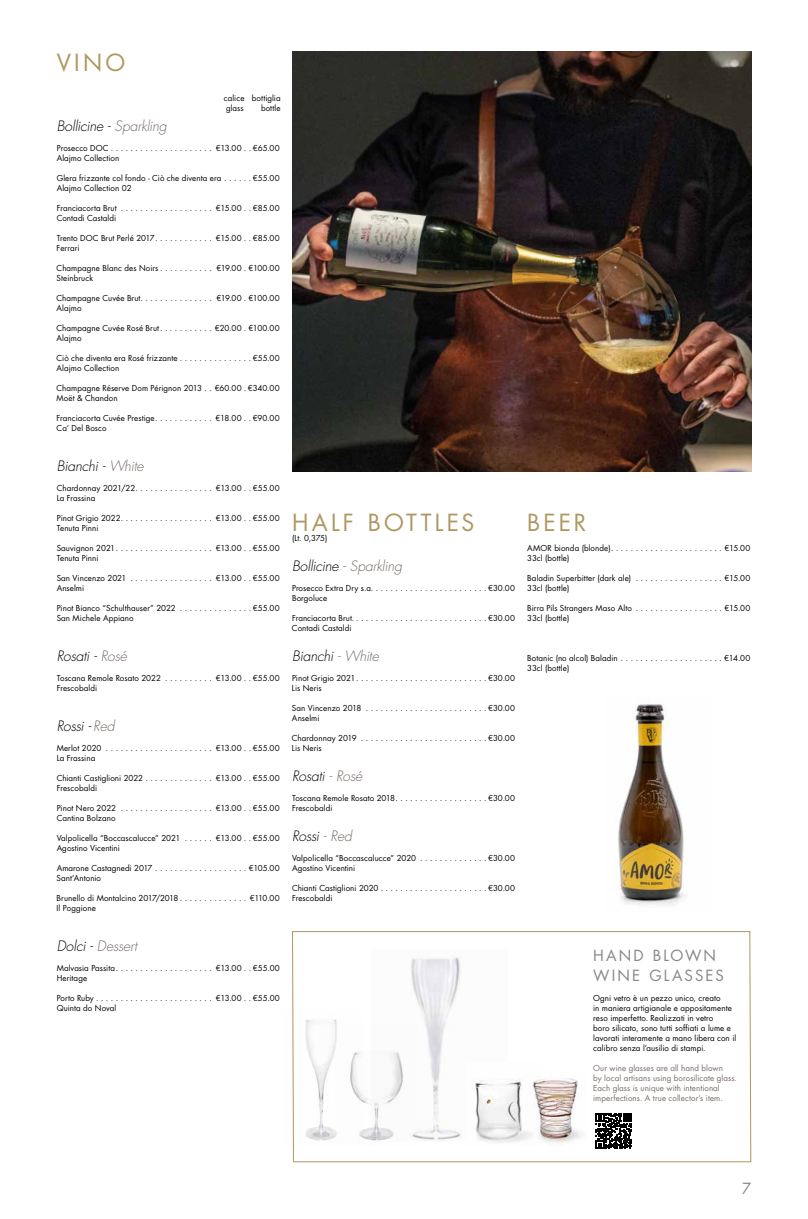
<style>
.page{position:relative;width:808px;height:1219px;background:#fff}
.page>*{position:absolute;margin:0;border:0;box-sizing:border-box;transform-origin:0 0}
.t1{font:23px "Futura Std";letter-spacing:.14em;color:#af9760}
.t2{font:15px/20px "Futura Std";letter-spacing:.14em;color:#878787}
.t3{font:italic 300 14px "Futura Std";letter-spacing:-.015em;color:#000}
.t4{font:italic 300 14px "Futura Std";letter-spacing:-.015em;color:#776c68}
.t5{font:8px/10px "Futura Std";letter-spacing:.005em;color:#000}
.t6{font:8px/10px "Futura Std";letter-spacing:.01em;color:#776c68}
.s1{color:#776c68}
.s2{color:#000}
</style>
<div class="page">
<svg style="left:292px;top:931px;width:460px;height:232px"></svg>
<div style="left:594px;top:1111px;width:39px;height:40px;background:linear-gradient(to right,#fff,#fff)"></div>
<svg style="left:596px;top:1113px;width:36px;height:36px"></svg>
<img style="left:292px;top:51px;width:459px;height:420px">
<img style="left:372px;top:950px;width:135px;height:192px">
<img style="left:466px;top:1063px;width:75px;height:83px">
<img style="left:518px;top:1072px;width:69px;height:74px">
<img style="left:362px;top:1024px;width:54px;height:121px">
<img style="left:292px;top:1010px;width:70px;height:135px">
<img style="left:615px;top:704px;width:71px;height:201px">
<h1 class="t1" style="left:57px;top:48px;width:70px">VINO</h1>
<p class="t5" style="left:224px;top:93px;width:58px">calice bottiglia glass</p>
<p class="t5" style="left:261px;top:103px;width:21px">bottle</p>
<h3 class="t3" style="left:57px;top:117px;width:111px">Bollicine - <span class="s1">Sparkling</span></h3>
<p class="t5" style="left:57px;top:143px;width:225px">Prosecco DOC . . . . . . . . . . . . . . . . . . . . . €13.00 . €65.00<br>Alajmo Collection</p>
<p class="t5" style="left:57px;top:173px;width:225px">Glera frizzante col fondo - Ciò che diventa era . . . . . . €55.00<br>Alajmo Collection 02</p>
<p class="t5" style="left:57px;top:203px;width:225px">Franciacorta Brut . . . . . . . . . . . . . . . . . . . €15.00 . €85.00<br>Contadi Castaldi</p>
<p class="t5" style="left:57px;top:233px;width:225px">Trento DOC Brut Perlé 2017 . . . . . . . . . . . . €15.00 . €85.00<br>Ferrari</p>
<p class="t5" style="left:57px;top:263px;width:224px">Champagne Blanc des Noirs . . . . . . . . . . . €19.00. €100.00<br>Steinbruck</p>
<p class="t5" style="left:57px;top:293px;width:224px">Champagne Cuvée Brut. . . . . . . . . . . . . . . €19.00. €100.00<br>Alajmo</p>
<p class="t5" style="left:57px;top:323px;width:224px">Champagne Cuvée Rosé Brut . . . . . . . . . . . €20.00. €100.00<br>Alajmo</p>
<p class="t5" style="left:57px;top:353px;width:225px">Ciò che diventa era Rosé frizzante . . . . . . . . . . . . . . . €55.00<br>Alajmo Collection</p>
<p class="t5" style="left:57px;top:383px;width:225px">Champagne Réserve Dom Pérignon 2013 . . €60.00. €340.00<br>Moët &amp; Chandon</p>
<p class="t5" style="left:57px;top:413px;width:224px">Franciacorta Cuvée Prestige . . . . . . . . . . . . €18.00 . €90.00<br>Ca’ Del Bosco</p>
<h3 class="t3" style="left:57px;top:457px;width:88px">Bianchi - <span class="s1">White</span></h3>
<p class="t5" style="left:57px;top:483px;width:225px">Chardonnay 2021/22 . . . . . . . . . . . . . . . . €13.00 . €55.00<br>La Frassina</p>
<p class="t5" style="left:57px;top:513px;width:225px">Pinot Grigio 2022 . . . . . . . . . . . . . . . . . . . €13.00 . €55.00<br>Tenuta Pinni</p>
<p class="t5" style="left:57px;top:543px;width:225px">Sauvignon 2021 . . . . . . . . . . . . . . . . . . . . €13.00 . €55.00<br>Tenuta Pinni</p>
<p class="t5" style="left:57px;top:573px;width:225px">San Vincenzo 2021 . . . . . . . . . . . . . . . . . €13.00 . €55.00<br>Anselmi</p>
<p class="t5" style="left:57px;top:603px;width:225px">Pinot Bianco “Schulthauser” 2022 . . . . . . . . . . . . . . . €55.00<br>San Michele Appiano</p>
<h3 class="t3" style="left:57px;top:647px;width:72px">Rosati - <span class="s1">Rosé</span></h3>
<p class="t5" style="left:57px;top:673px;width:225px">Toscana Remole Rosato 2022 . . . . . . . . . . €13.00 . €55.00<br>Frescobaldi</p>
<h3 class="t3" style="left:57px;top:717px;width:60px">Rossi - <span class="s1">Red</span></h3>
<p class="t5" style="left:57px;top:743px;width:225px">Merlot 2020 . . . . . . . . . . . . . . . . . . . . . . €13.00 . €55.00<br>La Frassina</p>
<p class="t5" style="left:57px;top:773px;width:225px">Chianti Castiglioni 2022 . . . . . . . . . . . . . . €13.00 . €55.00<br>Frescobaldi</p>
<p class="t5" style="left:57px;top:803px;width:225px">Pinot Nero 2022 . . . . . . . . . . . . . . . . . . . €13.00 . €55.00<br>Cantina Bolzano</p>
<p class="t5" style="left:57px;top:833px;width:225px">Valpolicella “Boccascalucce” 2021 . . . . . . €13.00 . €55.00<br>Agostino Vicentini</p>
<p class="t5" style="left:57px;top:863px;width:225px">Amarone Castagnedi 2017 . . . . . . . . . . . . . . . . . . . €105.00<br>Sant’Antonio</p>
<p class="t5" style="left:57px;top:893px;width:225px">Brunello di Montalcino 2017/2018 . . . . . . . . . . . . . . €110.00<br>Il Poggione</p>
<h3 class="t4" style="left:57px;top:937px;width:82px"><span class="s2">Dolci -</span> Dessert</h3>
<p class="t5" style="left:57px;top:963px;width:225px">Malvasia Passita . . . . . . . . . . . . . . . . . . . . €13.00 . €55.00<br>Heritage</p>
<p class="t5" style="left:57px;top:993px;width:225px">Porto Ruby . . . . . . . . . . . . . . . . . . . . . . . . €13.00 . €55.00<br>Quinta do Noval</p>
<h1 class="t1" style="left:292px;top:508px;width:184px">HALF BOTTLES</h1>
<p class="t5" style="left:292px;top:533px;width:37px">(Lt. 0,375)</p>
<h3 class="t4" style="left:292px;top:557px;width:111px"><span class="s2">Bollicine</span> - Sparkling</h3>
<p class="t5" style="left:292px;top:583px;width:224px">Prosecco Extra Dry s.a. . . . . . . . . . . . . . . . . . . . . . . . €30.00<br>Borgoluce</p>
<p class="t5" style="left:292px;top:613px;width:225px">Franciacorta Brut. . . . . . . . . . . . . . . . . . . . . . . . . . . . €30.00<br>Contadi Castaldi</p>
<h3 class="t3" style="left:292px;top:647px;width:88px">Bianchi <span class="s1">- White</span></h3>
<p class="t5" style="left:292px;top:673px;width:225px">Pinot Grigio 2021 . . . . . . . . . . . . . . . . . . . . . . . . . . . €30.00<br>Lis Neris</p>
<p class="t5" style="left:292px;top:703px;width:225px">San Vincenzo 2018 . . . . . . . . . . . . . . . . . . . . . . . . . €30.00<br>Anselmi</p>
<p class="t5" style="left:292px;top:733px;width:225px">Chardonnay 2019 . . . . . . . . . . . . . . . . . . . . . . . . . . €30.00<br>Lis Neris</p>
<h3 class="t3" style="left:292px;top:767px;width:72px">Rosati <span class="s1">- Rosé</span></h3>
<p class="t5" style="left:292px;top:793px;width:225px">Toscana Remole Rosato 2018 . . . . . . . . . . . . . . . . . . . €30.00<br>Frescobaldi</p>
<h3 class="t3" style="left:292px;top:827px;width:61px">Rossi <span class="s1">- Red</span></h3>
<p class="t5" style="left:292px;top:853px;width:225px">Valpolicella “Boccascalucce” 2020 . . . . . . . . . . . . . . €30.00<br>Agostino Vicentini</p>
<p class="t5" style="left:292px;top:883px;width:224px">Chianti Castiglioni 2020 . . . . . . . . . . . . . . . . . . . . . . €30.00<br>Frescobaldi</p>
<h1 class="t1" style="left:527px;top:508px;width:61px">BEER</h1>
<p class="t5" style="left:527px;top:543px;width:225px">AMOR bionda (blonde) ....................... €15.00<br>33cl (bottle)</p>
<p class="t5" style="left:527px;top:573px;width:225px">Baladin Superbitter (dark ale) . . . . . . . . . . . . . . . . . . €15.00<br>33cl (bottle)</p>
<p class="t5" style="left:527px;top:603px;width:225px">Birra Pils Strangers Maso Alto . . . . . . . . . . . . . . . . . . €15.00<br>33cl (bottle)</p>
<p class="t5" style="left:527px;top:653px;width:225px">Botanic (no alcol) Baladin . . . . . . . . . . . . . . . . . . . . . €14.00<br>33cl (bottle)</p>
<h2 class="t2" style="left:593px;top:946px;width:132px">HAND BLOWN<br>WINE GLASSES</h2>
<p class="t5" style="left:593px;top:993px;width:144px">Ogni vetro è un pezzo unico, creato<br>in maniera artigianale e appositamente reso imperfetto. Realizzati in vetro<br>boro silicato, sono tutti soffiati a lume e lavorati interamente a mano libera con il calibro senza l’ausilio di stampi.</p>
<p class="t6" style="left:593px;top:1063px;width:144px">Our wine glasses are all hand blown<br>by local artisans using borosilicate glass.<br>Each glass is unique with intentional imperfections. A true collector’s item.</p>
<h2 class="t2" style="left:742px;top:1179px;width:11px">7</h2>
</div>
